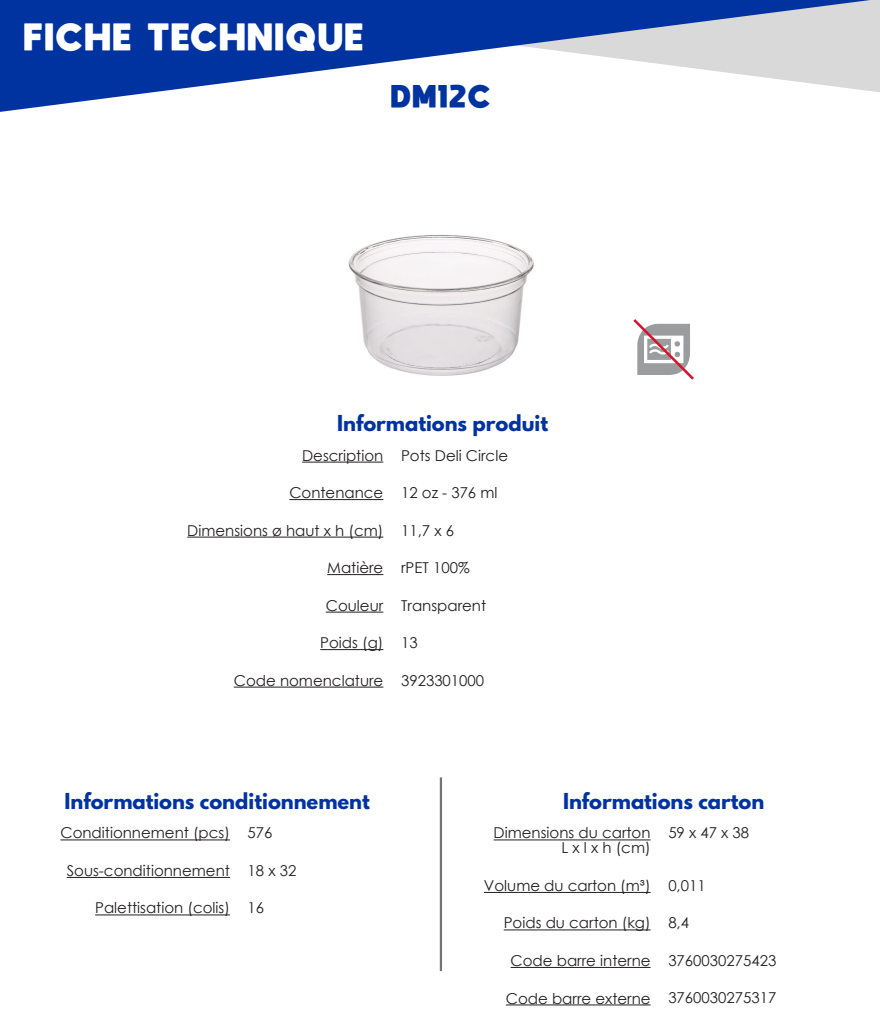
<style>
.page{position:relative;width:880px;height:1031px;background:#fff}
.page>*{position:absolute;margin:0;border:0;box-sizing:border-box;transform-origin:0 0}
.t1{font:800 27px "moon get";letter-spacing:.1em;color:#fff}
.t2{font:800 22.5px "moon get";letter-spacing:.1em;color:#0033a0}
.t3{font:700 19.5px "League Spartan";color:#0033a0}
.t4{font:15px/15px "Century Gothic";color:#231f20;text-align:right}
</style>
<div class="page">
<svg style="left:0;top:0;width:880px;height:112px"></svg>
<svg style="left:633px;top:319px;width:61px;height:61px"></svg>
<hr style="left:302px;top:462px;width:81px;height:1px;background:#231f20">
<hr style="left:289px;top:499px;width:94px;height:1px;background:#231f20">
<hr style="left:187px;top:537px;width:196px;height:1px;background:#231f20">
<hr style="left:327px;top:574px;width:56px;height:1px;background:#231f20">
<hr style="left:326px;top:612px;width:57px;height:1px;background:#231f20">
<hr style="left:320px;top:649px;width:63px;height:1px;background:#231f20">
<hr style="left:234px;top:687px;width:149px;height:1px;background:#231f20">
<hr style="left:60px;top:839px;width:170px;height:1px;background:#231f20">
<hr style="left:67px;top:877px;width:163px;height:1px;background:#231f20">
<hr style="left:95px;top:914px;width:135px;height:1px;background:#231f20">
<hr style="left:440px;top:777px;width:2px;height:194px;background:#757575">
<hr style="left:494px;top:839px;width:157px;height:1px;background:#231f20">
<hr style="left:484px;top:892px;width:167px;height:1px;background:#231f20">
<hr style="left:504px;top:929px;width:147px;height:1px;background:#231f20">
<hr style="left:511px;top:967px;width:140px;height:1px;background:#231f20">
<hr style="left:506px;top:1004px;width:145px;height:1px;background:#231f20">
<img style="left:349px;top:235px;width:184px;height:140px">
<h1 class="t1" style="left:25px;top:20px;width:340px">FICHE TECHNIQUE</h1>
<h2 class="t2" style="left:391px;top:82px;width:100px">DM12C</h2>
<h3 class="t3" style="left:337px;top:408px;width:212px">Informations produit</h3>
<p class="t4" style="left:401px;top:447px;width:108px">Pots Deli Circle</p>
<p class="t4" style="left:401px;top:485px;width:98px">12 oz - 376 ml</p>
<p class="t4" style="left:401px;top:522px;width:54px">11,7 x 6</p>
<p class="t4" style="left:401px;top:560px;width:70px">rPET 100%</p>
<p class="t4" style="left:401px;top:597px;width:87px">Transparent</p>
<p class="t4" style="left:401px;top:635px;width:18px">13</p>
<p class="t4" style="left:401px;top:672px;width:85px">3923301000</p>
<p class="t4" style="left:302px;top:447px;width:83px">Description</p>
<p class="t4" style="left:289px;top:485px;width:96px">Contenance</p>
<p class="t4" style="left:187px;top:522px;width:198px">Dimensions ø haut x h (cm)</p>
<p class="t4" style="left:327px;top:560px;width:58px">Matière</p>
<p class="t4" style="left:326px;top:597px;width:59px">Couleur</p>
<p class="t4" style="left:320px;top:635px;width:65px">Poids (g)</p>
<p class="t4" style="left:234px;top:672px;width:151px">Code nomenclature</p>
<h3 class="t3" style="left:65px;top:786px;width:307px">Informations conditionnement</h3>
<p class="t4" style="left:60px;top:825px;width:171px">Conditionnement (pcs)</p>
<p class="t4" style="left:67px;top:863px;width:165px">Sous-conditionnement</p>
<p class="t4" style="left:95px;top:900px;width:136px">Palettisation (colis)</p>
<p class="t4" style="left:248px;top:825px;width:26px">576</p>
<p class="t4" style="left:248px;top:863px;width:50px">18 x 32</p>
<p class="t4" style="left:248px;top:900px;width:18px">16</p>
<h3 class="t3" style="left:563px;top:786px;width:203px">Informations carton</h3>
<p class="t4" style="left:494px;top:825px;width:158px">Dimensions du carton<br>L x l x h (cm)</p>
<p class="t4" style="left:484px;top:878px;width:168px">Volume du carton (m³)</p>
<p class="t4" style="left:504px;top:915px;width:148px">Poids du carton (kg)</p>
<p class="t4" style="left:511px;top:953px;width:142px">Code barre interne</p>
<p class="t4" style="left:506px;top:990px;width:146px">Code barre externe</p>
<p class="t4" style="left:668px;top:825px;width:82px">59 x 47 x 38</p>
<p class="t4" style="left:668px;top:878px;width:39px">0,011</p>
<p class="t4" style="left:668px;top:915px;width:22px">8,4</p>
<p class="t4" style="left:668px;top:953px;width:110px">3760030275423</p>
<p class="t4" style="left:668px;top:990px;width:110px">3760030275317</p>
</div>
